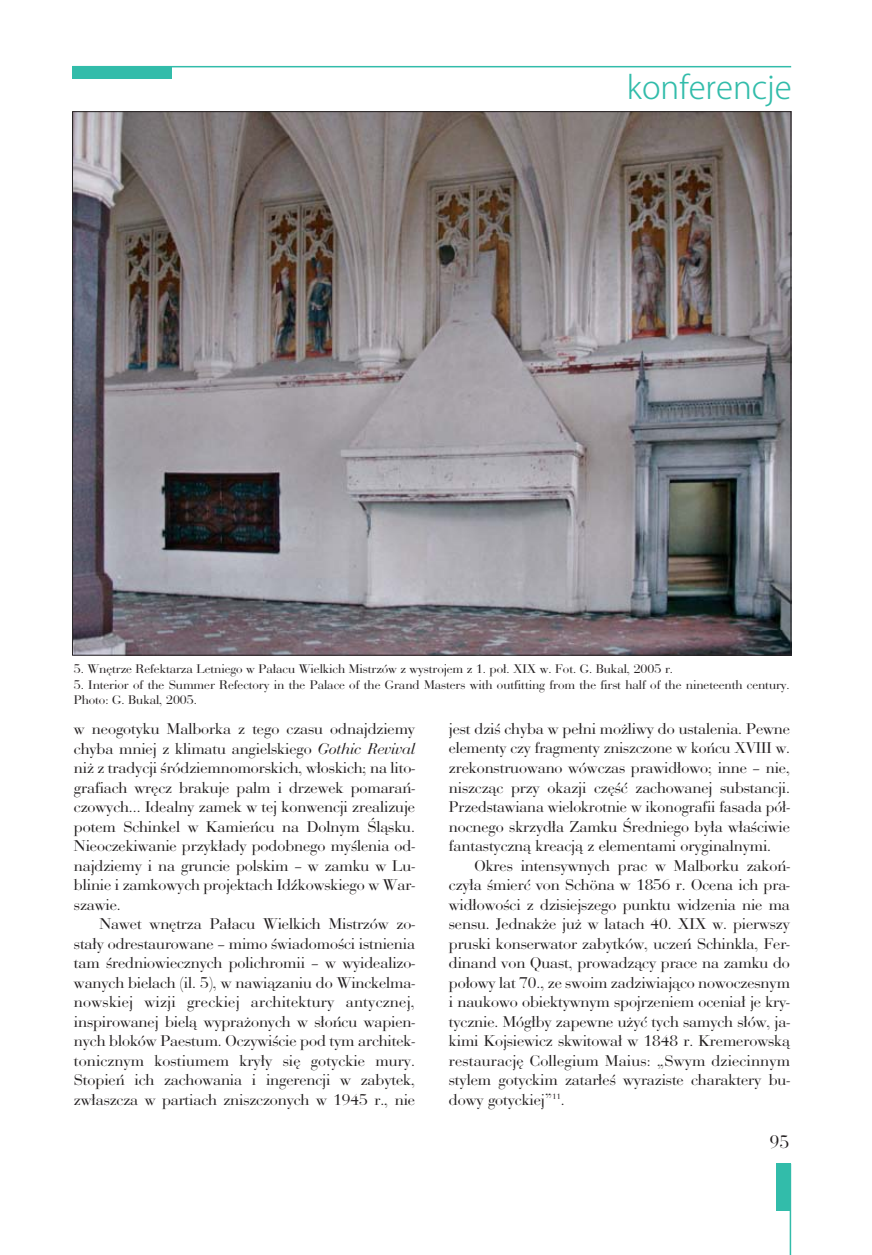
<style>
.page{position:relative;width:872px;height:1255px;background:#fff}
.page>*{position:absolute;margin:0;border:0;box-sizing:border-box;transform-origin:0 0}
.t1{font:300 31.5px "Koz Go Pro";color:#32bcaa}
.t2{font:18px "Pbauer Bodoni Roman";color:#231f20}
.t3{font:16.2px/19.5px "Bauer Bod DOT";color:#231f20;text-align:justify}
.t4{font:13.05px/15.6px "Bauer Bod DOT";color:#231f20}
.s1{font-style:italic}
</style>
<div class="page">
<div style="left:72px;top:66px;width:100px;height:13px;background:#32bcaa"></div>
<hr style="left:72px;top:66px;width:719px;height:1px;background:#32bcaa">
<div style="left:776px;top:1163px;width:15px;height:47px;background:#32bcaa"></div>
<hr style="left:789px;top:1163px;width:2px;height:91px;background:#32bcaa">
<img style="left:74px;top:113px;width:715px;height:540px">
<h1 class="t1" style="left:627px;top:71px;width:166px">konferencje</h1>
<p class="t4" style="left:74px;top:662px;width:600px">5. Wnętrze Refektarza Letniego w Pałacu Wielkich Mistrzów z wystrojem z 1. poł. XIX w. Fot. G. Bukal, 2005 r.</p>
<p class="t4" style="left:74px;top:678px;width:717px">5. Interior of the Summer Refectory in the Palace of the Grand Masters with outfitting from the first half of the nineteenth century.<br>Photo: G. Bukal, 2005.</p>
<p class="t3" style="left:74px;top:720px;width:342px">w neogotyku Malborka z tego czasu odnajdziemy chyba mniej z klimatu angielskiego <span class="s1">Gothic Revival </span>niż z tradycji śródziemnomorskich, włoskich; na lito&shy;grafiach wręcz brakuje palm i drzewek pomarań&shy;czowych... Idealny zamek w tej konwencji zrealizuje potem Schinkel w Kamieńcu na Dolnym Śląsku.<br>Nieoczekiwanie przykłady podobnego myślenia od&shy;najdziemy i na gruncie polskim – w zamku w Lu&shy;blinie i zamkowych projektach Idźkowskiego w War&shy;szawie.</p>
<p class="t3" style="left:74px;top:915px;width:342px;text-indent:26px">Nawet wnętrza Pałacu Wielkich Mistrzów zo&shy;stały odrestaurowane – mimo świadomości istnienia tam średniowiecznych polichromii – w wyidealizo&shy;wanych bielach (il. 5), w nawiązaniu do Winckelma&shy;nowskiej wizji greckiej architektury antycznej, inspirowanej bielą wyprażonych w słońcu wapien&shy;nych bloków Paestum. Oczywiście pod tym architek&shy;tonicznym kostiumem kryły się gotyckie mury.<br>Stopień ich zachowania i ingerencji w zabytek, zwłaszcza w partiach zniszczonych w 1945 r., nie</p>
<p class="t3" style="left:449px;top:720px;width:343px">jest dziś chyba w pełni możliwy do ustalenia. Pewne elementy czy fragmenty zniszczone w końcu XVIII w. zrekonstruowano wówczas prawidłowo; inne – nie, niszcząc przy okazji część zachowanej substancji.<br>Przedstawiana wielokrotnie w ikonografii fasada pół&shy;nocnego skrzydła Zamku Średniego była właściwie fantastyczną kreacją z elementami oryginalnymi.</p>
<p class="t3" style="left:449px;top:857px;width:342px;text-indent:26px">Okres intensywnych prac w Malborku zakoń&shy;czyła śmierć von Schöna w 1856 r. Ocena ich pra&shy;widłowości z dzisiejszego punktu widzenia nie ma sensu. Jednakże już w latach 40. XIX w. pierwszy pruski konserwator zabytków, uczeń Schinkla, Fer&shy;dinand von Quast, prowadzący prace na zamku do połowy lat 70., ze swoim zadziwiająco nowoczesnym i naukowo obiektywnym spojrzeniem oceniał je kry&shy;tycznie. Mógłby zapewne użyć tych samych słów, ja&shy;kimi Kojsiewicz skwitował w 1848 r. Kremerowską restaurację Collegium Maius: „Swym dziecinnym stylem gotyckim zatarłeś wyraziste charaktery bu&shy;dowy gotyckiej”<sup>11</sup>.</p>
<p class="t2" style="left:769px;top:1134px;width:22px">95</p>
</div>
